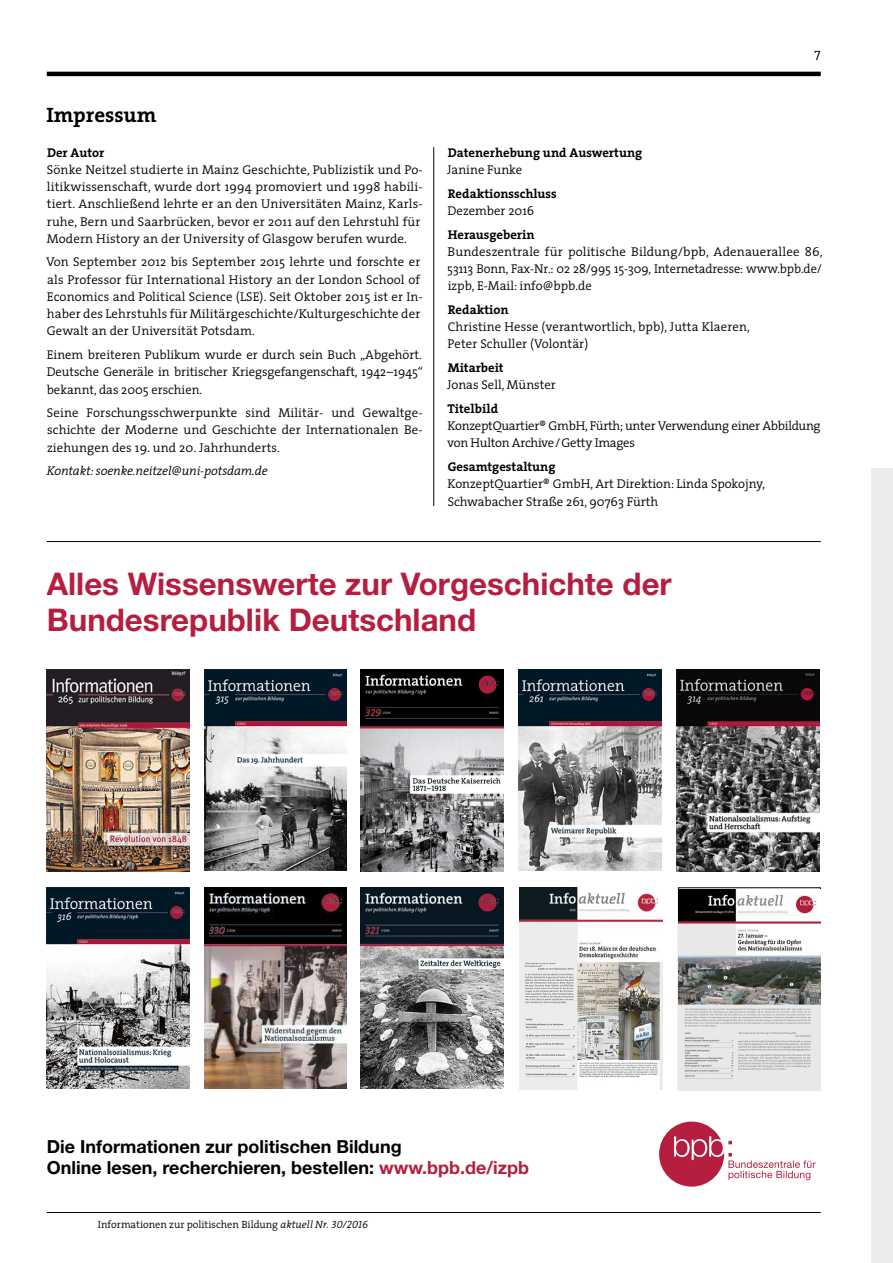
<style>
.page{position:relative;width:893px;height:1263px;background:#fff}
.page>*{position:absolute;margin:0;border:0;box-sizing:border-box;transform-origin:0 0}
.t1{font:700 31.2px/36px "Helvetica Neue";color:#b61e3f}
.t2{font:700 21px "The Serif";color:#000}
.t3{font:700 18px/21.6px "Helvetica Neue";color:#000}
.t4{font:13.5px "The Serif Semi Light Caps";color:#000}
.t5{font:300 12.75px/17.2px "The Serif";letter-spacing:.01em;color:#000}
.t6{font:700 12.75px "The Serif";color:#000}
.t7{font:300 12.75px/17.2px "The Serif";letter-spacing:-.02em;color:#000}
.t8{font:italic 300 12.75px "The Serif";letter-spacing:-.01em;color:#000}
.t9{font:300 10.5px "The Serif";color:#000}
.s1{color:#b61e3f}
.s2{font-style:italic}
.s3{font-family:"The Serif Semi Light Italic Caps";font-weight:400}
</style>
<div class="page">
<hr style="left:47px;top:72px;width:774px;height:4px;background:#000">
<hr style="left:47px;top:1212px;width:774px;height:1px;background:#000">
<div style="left:872px;top:468px;width:21px;height:795px;background:#ececec"></div>
<hr style="left:433px;top:147px;width:1px;height:359px;background:#000">
<hr style="left:47px;top:541px;width:774px;height:1px;background:#000">
<img style="left:205px;top:887px;width:142px;height:202px">
<svg style="left:659px;top:1121px;width:157px;height:66px"></svg>
<img style="left:47px;top:670px;width:142px;height:201px">
<img style="left:47px;top:888px;width:142px;height:201px">
<img style="left:205px;top:670px;width:142px;height:201px">
<img style="left:361px;top:670px;width:142px;height:201px">
<img style="left:361px;top:887px;width:142px;height:202px">
<img style="left:519px;top:670px;width:142px;height:201px">
<img style="left:520px;top:888px;width:142px;height:201px">
<img style="left:678px;top:889px;width:143px;height:201px">
<img style="left:677px;top:670px;width:142px;height:201px">
<h3 class="t2" style="left:47px;top:97px;width:112px">Impressum</h3>
<p class="t6" style="left:47px;top:142px;width:59px">Der Autor</p>
<p class="t5" style="left:47px;top:160px;width:377px">Sönke Neitzel studierte in Mainz Geschichte, Publizistik und Po&shy;litikwissenschaft, wurde dort 1994 promoviert und 1998 habili&shy;tiert. Anschließend lehrte er an den Universitäten Mainz, Karls&shy;ruhe, Bern und Saarbrücken, bevor er 2011 auf den Lehrstuhl für Modern History an der University of Glasgow berufen wurde.</p>
<p class="t5" style="left:46px;top:253px;width:378px">Von September 2012 bis September 2015 lehrte und forschte er als Professor für International History an der London School of Economics and Political Science (LSE). Seit Oktober 2015 ist er In&shy;haber des Lehrstuhls für Militärgeschichte/Kulturgeschichte der Gewalt an der Universität Potsdam.</p>
<p class="t5" style="left:47px;top:346px;width:378px;text-align:justify">Einem breiteren Publikum wurde er durch sein Buch „Abge hört.<br>Deutsche Generäle in britischer Kriegsgefangenschaft, 1942–1945“ bekannt, das 2005 erschien.</p>
<p class="t5" style="left:47px;top:404px;width:377px;text-align:justify">Seine Forschungsschwerpunkte sind Militär- und Gewaltge&shy;schichte der Moderne und Geschichte der Internationalen Be&shy;ziehungen des 19. und 20. Jahrhunderts.</p>
<p class="t8" style="left:47px;top:460px;width:223px">Kontakt: soenke.neitzel@uni-potsdam.de</p>
<p class="t4" style="left:814px;top:44px;width:8px">7</p>
<p class="t6" style="left:448px;top:142px;width:196px">Datenerhebung und Auswertung</p>
<p class="t5" style="left:447px;top:161px;width:77px">Janine Funke</p>
<p class="t6" style="left:448px;top:183px;width:110px">Redaktionsschluss</p>
<p class="t5" style="left:448px;top:202px;width:88px">Dezember 2016</p>
<p class="t6" style="left:448px;top:223px;width:88px">Herausgeberin</p>
<p class="t5" style="left:447px;top:242px;width:377px;text-align:justify">Bundeszentrale für politische Bildung/bpb, Adenauerallee 86, 53113 Bonn, Fax-Nr.: 02 28/995 15-309, Internetadresse: www.bpb.de/ izpb, E-Mail: info@bpb.de</p>
<p class="t6" style="left:448px;top:299px;width:62px">Redaktion</p>
<p class="t5" style="left:448px;top:318px;width:304px">Christine Hesse (verantwortlich, bpb), Jutta Klaeren,<br>Peter Schuller (Volontär)</p>
<p class="t6" style="left:448px;top:357px;width:57px">Mitarbeit</p>
<p class="t5" style="left:447px;top:376px;width:110px">Jonas Sell, Münster</p>
<p class="t6" style="left:447px;top:398px;width:52px">Titelbild</p>
<p class="t7" style="left:447px;top:417px;width:375px">KonzeptQuartier® GmbH, Fürth; unter Verwendung einer Abbildung von Hulton Archive / Getty Images</p>
<p class="t6" style="left:448px;top:456px;width:109px">Gesamtgestaltung</p>
<p class="t5" style="left:448px;top:475px;width:319px">KonzeptQuartier® GmbH, Art Direktion: Linda Spokojny,<br>Schwabacher Straße 261, 90763 Fürth</p>
<h2 class="t1" style="left:47px;top:565px;width:626px">Alles Wissenswerte zur Vorgeschichte der<br>Bundesrepublik Deutschland</h2>
<p class="t3" style="left:47px;top:1135px;width:484px">Die Informationen zur politischen Bildung<br>Online lesen, recherchieren, bestellen: <span class="s1">www.bpb.de/izpb</span></p>
<p class="t9" style="left:98px;top:1216px;width:272px">Informationen zur politischen Bildung <span class="s2">aktuell Nr.</span> <span class="s3">30/2016</span></p>
</div>
